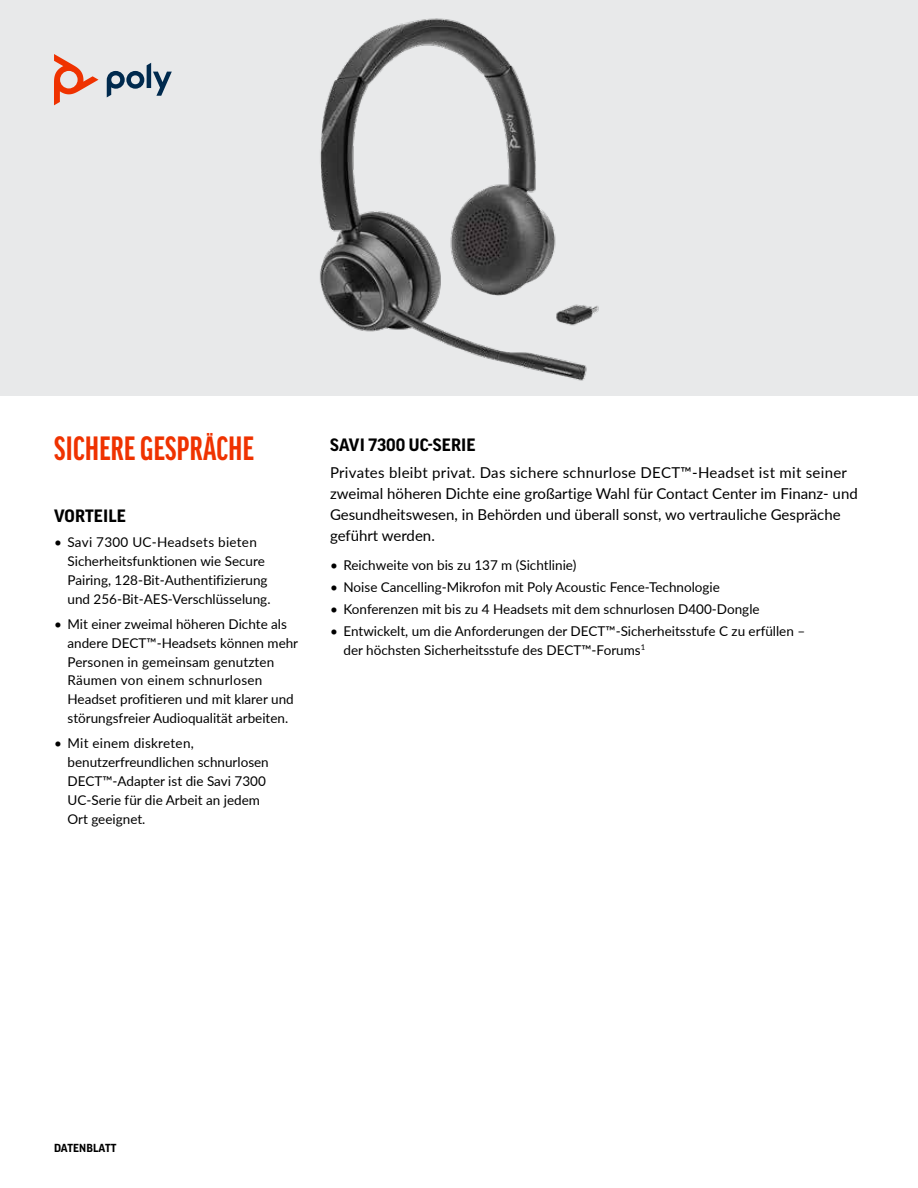
<style>
.page{position:relative;width:918px;height:1188px;background:#fff}
.page>*{position:absolute;margin:0;border:0;box-sizing:border-box;transform-origin:0 0}
.t1{font:700 extra-condensed 36px "Good Headline Pro";letter-spacing:.01em;color:#ef3200}
.t2{font:700 17.25px "Good Pro";letter-spacing:.01em;color:#000}
.t3{font:15px/21px "Lato";color:#000}
.t4{font:13.5px/18.9px "Lato";color:#000}
.t5{font:700 11.25px "Good Pro";letter-spacing:.01em;color:#000}
</style>
<div class="page">
<div style="left:0;top:0;width:918px;height:396px;background:#e8e9ea"></div>
<svg style="left:107px;top:63px;width:65px;height:34px"></svg>
<svg style="left:54px;top:54px;width:44px;height:51px"></svg>
<img style="left:320px;top:18px;width:279px;height:363px">
<h1 class="t1" style="left:54px;top:431px;width:201px">SICHERE GESPRÄCHE</h1>
<p class="t2" style="left:54px;top:506px;width:73px">VORTEILE</p>
<p class="t4" style="left:68px;top:532px;width:205px;text-indent:-14px">• Savi 7300 UC-Headsets bieten Sicherheitsfunktionen wie Secure Pairing, 128-Bit-Authentifizierung und 256-Bit-AES-Verschlüsselung.</p>
<p class="t4" style="left:68px;top:614px;width:232px;text-indent:-14px">• Mit einer zweimal höheren Dichte als andere DECT™-Headsets können mehr Personen in gemeinsam genutzten Räumen von einem schnurlosen Headset profitieren und mit klarer und störungsfreier Audioqualität arbeiten.</p>
<p class="t4" style="left:68px;top:733px;width:203px;text-indent:-14px">• Mit einem diskreten, benutzerfreundlichen schnurlosen<br>DECT™-Adapter ist die Savi 7300<br>UC-Serie für die Arbeit an jedem<br>Ort geeignet.</p>
<p class="t2" style="left:330px;top:435px;width:147px">SAVI 7300 UC-SERIE</p>
<p class="t3" style="left:330px;top:461px;width:529px">Privates bleibt privat. Das sichere schnurlose DECT™-Headset ist mit seiner zweimal höheren Dichte eine großartige Wahl für Contact Center im Finanz- und Gesundheitswesen, in Behörden und überall sonst, wo vertrauliche Gespräche geführt werden.</p>
<p class="t4" style="left:330px;top:555px;width:248px">• Reichweite von bis zu 137 m (Sichtlinie)</p>
<p class="t4" style="left:330px;top:577px;width:391px">• Noise Cancelling-Mikrofon mit Poly Acoustic Fence-Technologie</p>
<p class="t4" style="left:330px;top:599px;width:431px">• Konferenzen mit bis zu 4 Headsets mit dem schnurlosen D400-Dongle</p>
<p class="t4" style="left:344px;top:621px;width:463px;text-indent:-14px">• Entwickelt, um die Anforderungen der DECT™-Sicherheitsstufe C zu erfüllen – der höchsten Sicherheitsstufe des DECT™-Forums<sup>1</sup></p>
<p class="t5" style="left:54px;top:1142px;width:64px">DATENBLATT</p>
</div>
